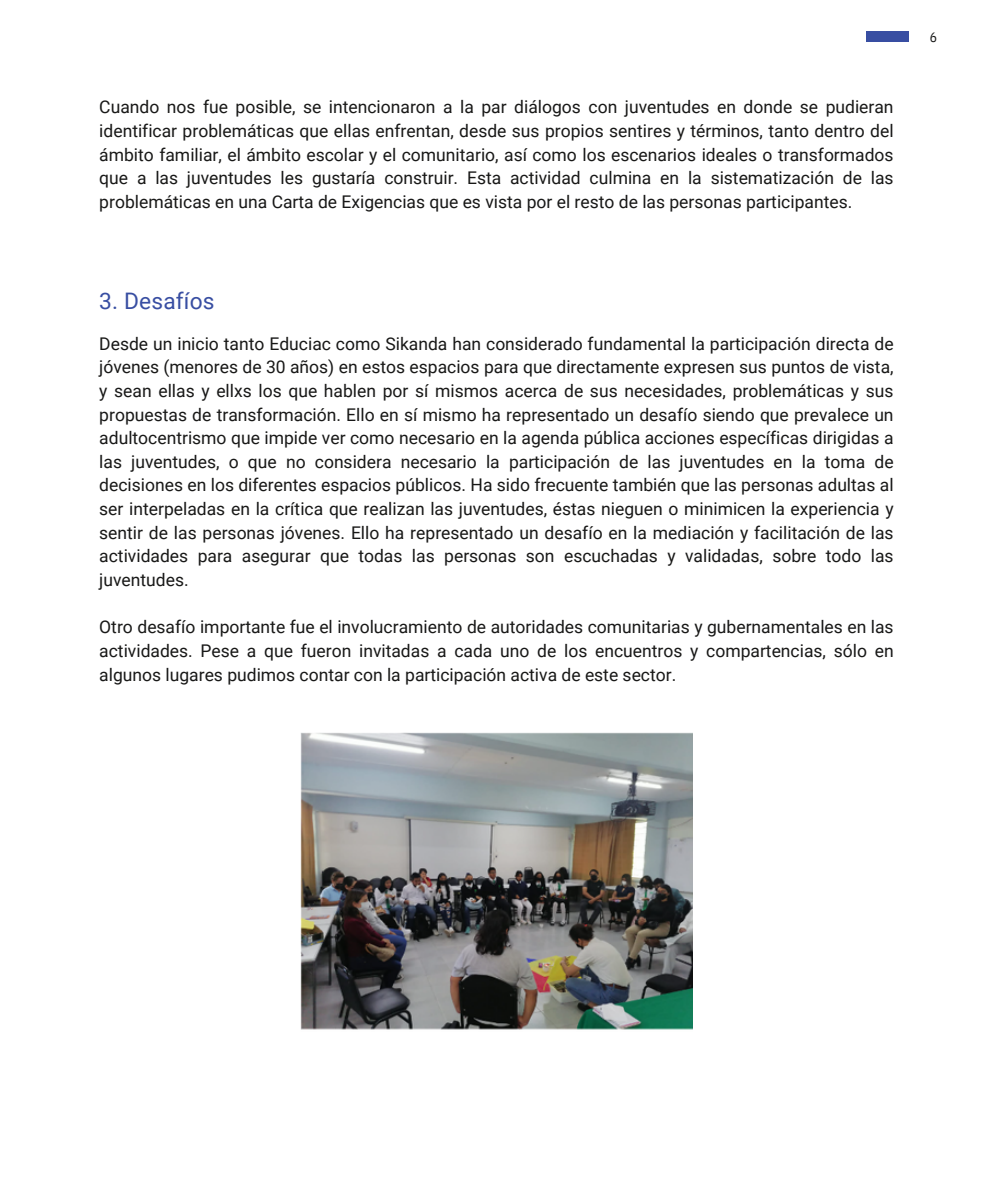
<style>
.page{position:relative;width:993px;height:1191px;background:#fff}
.page>*{position:absolute;margin:0;border:0;box-sizing:border-box;transform-origin:0 0}
.t1{font:22.75px "Roboto";letter-spacing:.01em;color:#384ea2}
.t2{font:17.5px/23.6px "Roboto";color:#181817;text-align:justify}
.t3{font:13.47px "IBM Plex Sans Cond";color:#181817}
</style>
<div class="page">
<div style="left:874px;top:32px;width:34px;height:9px;background:#384ea2"></div>
<div style="left:866px;top:32px;width:34px;height:9px;background:#384ea2"></div>
<img style="left:300px;top:732px;width:392px;height:298px">
<p class="t2" style="left:99px;top:95px;width:795px">Cuando nos fue posible, se intencionaron a la par diálogos con juventudes en donde se pudieran identificar problemáticas que ellas enfrentan, desde sus propios sentires y términos, tanto dentro del ámbito familiar, el ámbito escolar y el comunitario, así como los escenarios ideales o transformados que a las juventudes les gustaría construir. Esta actividad culmina en la sistematización de las problemáticas en una Carta de Exigencias que es vista por el resto de las personas participantes.</p>
<p class="t1" style="left:99px;top:287px;width:117px">3. Desafíos</p>
<h1 class="t2" style="left:99px;top:332px;width:795px">Desde un inicio tanto Educiac como Sikanda han considerado fundamental la participación directa de jóvenes (menores de 30 años) en estos espacios para que directamente expresen sus puntos de vista, y sean ellas y ellxs los que hablen por sí mismos acerca de sus necesidades, problemáticas y sus propuestas de transformación. Ello en sí mismo ha representado un desafío siendo que prevalece un adultocentrismo que impide ver como necesario en la agenda pública acciones específicas dirigidas a las juventudes, o que no considera necesario la participación de las juventudes en la toma de decisiones en los diferentes espacios públicos. Ha sido frecuente también que las personas adultas al ser interpeladas en la crítica que realizan las juventudes, éstas nieguen o minimicen la experiencia y sentir de las personas jóvenes. Ello ha representado un desafío en la mediación y facilitación de las actividades para asegurar que todas las personas son escuchadas y validadas, sobre todo las juventudes.</h1>
<p class="t2" style="left:99px;top:615px;width:795px">Otro desafío importante fue el involucramiento de autoridades comunitarias y gubernamentales en las actividades. Pese a que fueron invitadas a cada uno de los encuentros y compartencias, sólo en algunos lugares pudimos contar con la participación activa de este sector.</p>
<p class="t3" style="left:929px;top:28px;width:9px">6</p>
</div>
